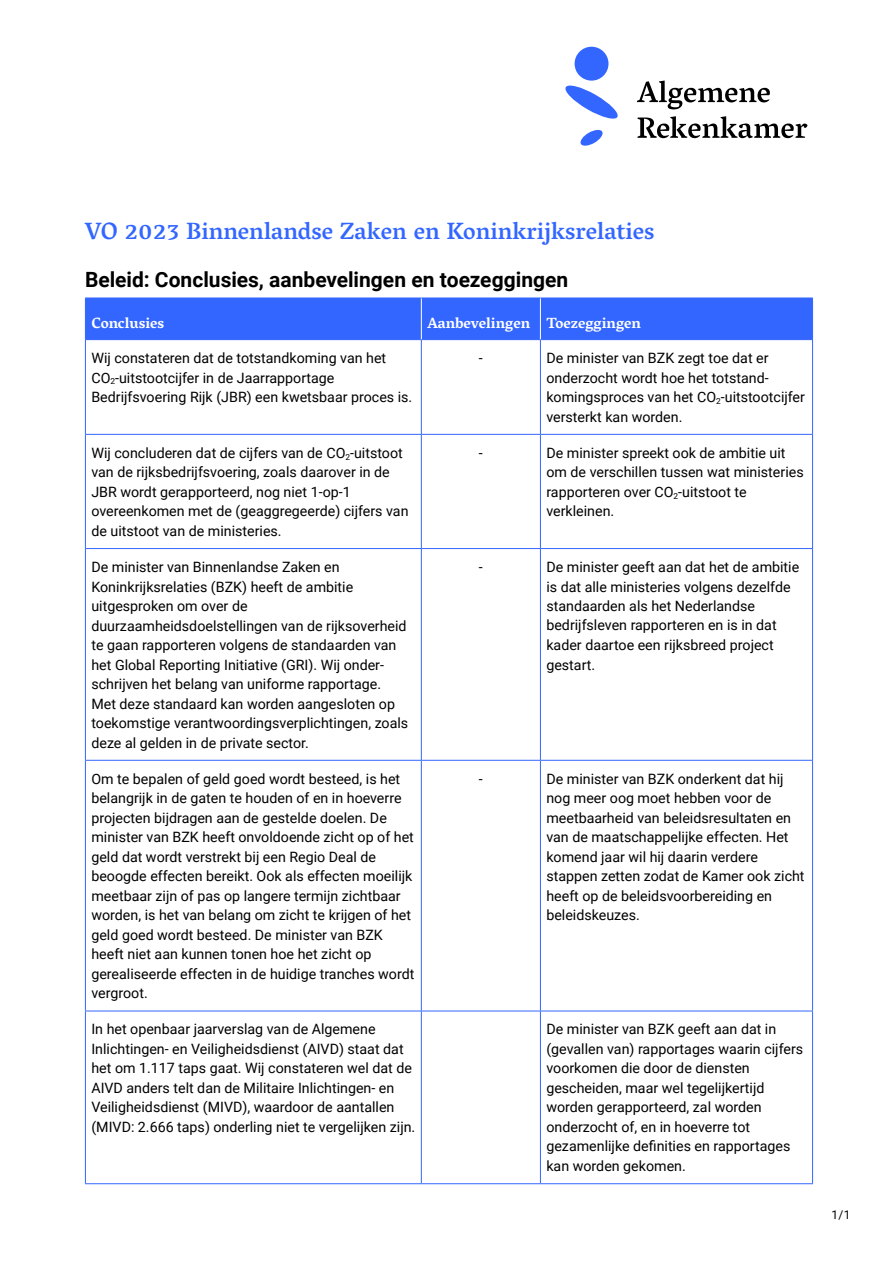
<style>
.page{position:relative;width:893px;height:1263px;background:#fff}
.page>*{position:absolute;margin:0;border:0;box-sizing:border-box;transform-origin:0 0}
.AR_Paragraaf__h1{font:500 24px "Vesper Libre";color:#36f}
.AR_Figuur_Kop_en_nr___figuurtitel_is_cur{font:700 21px "Roboto";color:#000}
.AR_Tabel_Header__zie_tabelstijlen_en_cel{font:700 15px "Vesper Libre";color:#fff}
.AR_Tabel_Broodtekst{font:14.25px/19.5px "Roboto";color:#000}
.t1{font:12px "Roboto";color:#000}
</style>
<div class="page">
<div style="left:86px;top:299px;width:726px;height:40px;background:#36f"></div>
<hr style="left:85px;top:434px;width:336px;height:1px;background:#36f">
<hr style="left:421px;top:434px;width:119px;height:1px;background:#36f">
<hr style="left:540px;top:434px;width:273px;height:1px;background:#36f">
<hr style="left:85px;top:548px;width:336px;height:1px;background:#36f">
<hr style="left:421px;top:548px;width:119px;height:1px;background:#36f">
<hr style="left:540px;top:548px;width:273px;height:1px;background:#36f">
<hr style="left:85px;top:760px;width:336px;height:1px;background:#36f">
<hr style="left:421px;top:760px;width:119px;height:1px;background:#36f">
<hr style="left:540px;top:760px;width:273px;height:1px;background:#36f">
<hr style="left:85px;top:1011px;width:336px;height:1px;background:#36f">
<hr style="left:421px;top:1011px;width:119px;height:1px;background:#36f">
<hr style="left:540px;top:1011px;width:273px;height:1px;background:#36f">
<hr style="left:85px;top:1183px;width:336px;height:1px;background:#36f">
<hr style="left:421px;top:1183px;width:119px;height:1px;background:#36f">
<hr style="left:540px;top:1183px;width:273px;height:1px;background:#36f">
<hr style="left:85px;top:298px;width:336px;height:1px;background:#36f">
<hr style="left:421px;top:298px;width:119px;height:1px;background:#36f">
<hr style="left:540px;top:298px;width:273px;height:1px;background:#36f">
<hr style="left:85px;top:339px;width:336px;height:1px;background:#36f">
<hr style="left:421px;top:339px;width:119px;height:1px;background:#36f">
<hr style="left:540px;top:339px;width:273px;height:1px;background:#36f">
<hr style="left:85px;top:298px;width:1px;height:41px;background:#36f">
<hr style="left:812px;top:298px;width:1px;height:41px;background:#36f">
<hr style="left:85px;top:340px;width:1px;height:94px;background:#36f">
<hr style="left:421px;top:340px;width:1px;height:94px;background:#36f">
<hr style="left:540px;top:340px;width:1px;height:94px;background:#36f">
<hr style="left:812px;top:340px;width:1px;height:94px;background:#36f">
<hr style="left:85px;top:435px;width:1px;height:113px;background:#36f">
<hr style="left:421px;top:435px;width:1px;height:113px;background:#36f">
<hr style="left:540px;top:435px;width:1px;height:113px;background:#36f">
<hr style="left:812px;top:435px;width:1px;height:113px;background:#36f">
<hr style="left:85px;top:549px;width:1px;height:211px;background:#36f">
<hr style="left:421px;top:549px;width:1px;height:211px;background:#36f">
<hr style="left:540px;top:549px;width:1px;height:211px;background:#36f">
<hr style="left:812px;top:549px;width:1px;height:211px;background:#36f">
<hr style="left:85px;top:761px;width:1px;height:250px;background:#36f">
<hr style="left:421px;top:761px;width:1px;height:250px;background:#36f">
<hr style="left:540px;top:761px;width:1px;height:250px;background:#36f">
<hr style="left:812px;top:761px;width:1px;height:250px;background:#36f">
<hr style="left:85px;top:1011px;width:1px;height:172px;background:#36f">
<hr style="left:421px;top:1011px;width:1px;height:172px;background:#36f">
<hr style="left:540px;top:1011px;width:1px;height:172px;background:#36f">
<hr style="left:812px;top:1011px;width:1px;height:172px;background:#36f">
<hr style="left:421px;top:298px;width:1px;height:41px;background:#fff">
<hr style="left:540px;top:298px;width:1px;height:41px;background:#fff">
<svg style="left:580px;top:129px;width:23px;height:17px"></svg>
<svg style="left:565px;top:85px;width:53px;height:34px"></svg>
<div style="left:575px;top:47px;width:33px;height:34px;background:#36f;border-radius:50%"></div>
<svg style="left:637px;top:81px;width:133px;height:28px"></svg>
<svg style="left:637px;top:116px;width:170px;height:22px"></svg>
<h1 class="AR_Paragraaf__h1" style="left:85px;top:217px;width:571px">VO 2023 Binnenlandse Zaken en Koninkrijksrelaties</h1>
<h2 class="AR_Figuur_Kop_en_nr___figuurtitel_is_cur" style="left:85px;top:265px;width:485px">Beleid: Conclusies, aanbevelingen en toezeggingen</h2>
<p class="AR_Tabel_Header__zie_tabelstijlen_en_cel" style="left:91px;top:314px;width:74px">Conclusies</p>
<p class="AR_Tabel_Header__zie_tabelstijlen_en_cel" style="left:427px;top:314px;width:104px">Aanbevelingen</p>
<p class="AR_Tabel_Header__zie_tabelstijlen_en_cel" style="left:546px;top:314px;width:96px">Toezeggingen</p>
<p class="AR_Tabel_Broodtekst" style="left:91px;top:348px;width:322px">Wij constateren dat de totstandkoming van het<br>CO<sub>2</sub>-uitstootcijfer in de Jaarrapportage<br>Bedrijfsvoering Rijk (JBR) een kwetsbaar proces is.</p>
<p class="AR_Tabel_Broodtekst" style="left:479px;top:348px;width:5px">-</p>
<p class="AR_Tabel_Broodtekst" style="left:546px;top:348px;width:260px">De minister van BZK zegt toe dat er onderzocht wordt hoe het totstand&shy;komingsproces van het CO<sub>2</sub>-uitstootcijfer versterkt kan worden.</p>
<p class="AR_Tabel_Broodtekst" style="left:91px;top:442px;width:319px">Wij concluderen dat de cijfers van de CO<sub>2</sub>-uitstoot van de rijksbedrijfsvoering, zoals daarover in de JBR wordt gerapporteerd, nog niet 1-op-1 overeenkomen met de (geaggregeerde) cijfers van de uitstoot van de ministeries.</p>
<p class="AR_Tabel_Broodtekst" style="left:479px;top:442px;width:5px">-</p>
<p class="AR_Tabel_Broodtekst" style="left:546px;top:442px;width:259px">De minister spreekt ook de ambitie uit om de verschillen tussen wat ministeries rapporteren over CO<sub>2</sub>-uitstoot te verkleinen.</p>
<p class="AR_Tabel_Broodtekst" style="left:91px;top:557px;width:318px">De minister van Binnenlandse Zaken en Koninkrijksrelaties (BZK) heeft de ambitie uitgesproken om over de duurzaamheidsdoelstellingen van de rijksoverheid te gaan rapporteren volgens de standaarden van het Global Reporting Initiative (GRI). Wij onder&shy;schrijven het belang van uniforme rapportage.<br>Met deze standaard kan worden aangesloten op toekomstige verantwoordingsverplichtingen, zoals deze al gelden in de private sector.</p>
<p class="AR_Tabel_Broodtekst" style="left:479px;top:557px;width:5px">-</p>
<p class="AR_Tabel_Broodtekst" style="left:546px;top:557px;width:254px">De minister geeft aan dat het de ambitie is dat alle ministeries volgens dezelfde standaarden als het Nederlandse bedrijfsleven rapporteren en is in dat kader daartoe een rijksbreed project gestart.</p>
<p class="AR_Tabel_Broodtekst" style="left:91px;top:768px;width:325px">Om te bepalen of geld goed wordt besteed, is het belangrijk in de gaten te houden of en in hoeverre projecten bijdragen aan de gestelde doelen. De minister van BZK heeft onvoldoende zicht op of het geld dat wordt verstrekt bij een Regio Deal de beoogde effecten bereikt. Ook als effecten moeilijk meetbaar zijn of pas op langere termijn zichtbaar worden, is het van belang om zicht te krijgen of het geld goed wordt besteed. De minister van BZK heeft niet aan kunnen tonen hoe het zicht op gerealiseerde effecten in de huidige tranches wordt vergroot.</p>
<p class="AR_Tabel_Broodtekst" style="left:479px;top:768px;width:5px">-</p>
<p class="AR_Tabel_Broodtekst" style="left:546px;top:768px;width:260px">De minister van BZK onderkent dat hij nog meer oog moet hebben voor de meetbaarheid van beleidsresultaten en van de maatschappelijke effecten. Het komend jaar wil hij daarin verdere stappen zetten zodat de Kamer ook zicht heeft op de beleidsvoorbereiding en beleidskeuzes.</p>
<p class="AR_Tabel_Broodtekst" style="left:91px;top:1019px;width:325px">In het openbaar jaarverslag van de Algemene Inlichtingen- en Veiligheidsdienst (AIVD) staat dat het om 1.117 taps gaat. Wij constateren wel dat de AIVD anders telt dan de Militaire Inlichtingen- en Veiligheidsdienst (MIVD), waardoor de aantallen (MIVD: 2.666 taps) onderling niet te vergelijken zijn.</p>
<p class="AR_Tabel_Broodtekst" style="left:546px;top:1019px;width:258px">De minister van BZK geeft aan dat in (gevallen van) rapportages waarin cijfers voorkomen die door de diensten gescheiden, maar wel tegelijkertijd worden gerapporteerd, zal worden onderzocht of, en in hoeverre tot gezamenlijke definities en rapportages kan worden gekomen.</p>
<p class="t1" style="left:831px;top:1206px;width:20px">1/1</p>
</div>
